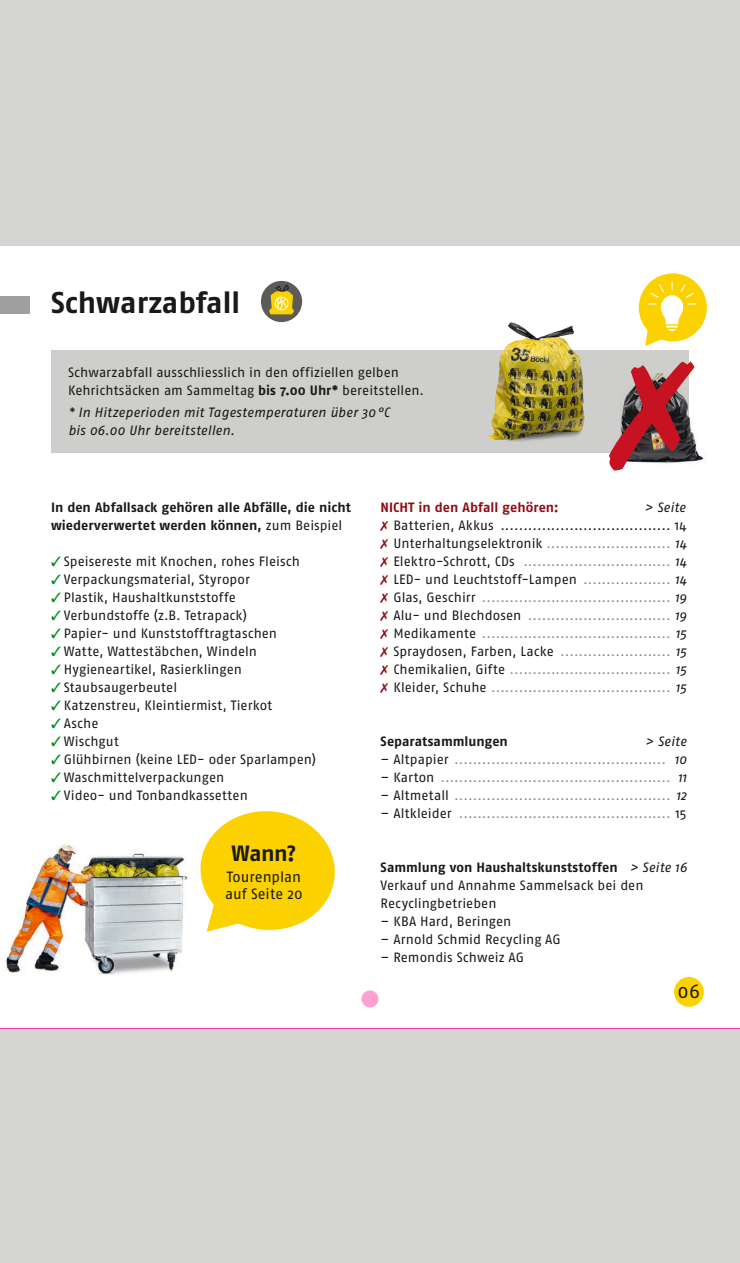
<style>
.page{position:relative;width:740px;height:1263px;background:#d4d4d3}
.page>*{position:absolute;margin:0;border:0;box-sizing:border-box;transform-origin:0 0}
.t1{font:700 30px "Fago No";letter-spacing:.005em;color:#1b1917}
.t2{font:700 22.05px "Fago No";color:#1b1917}
.t3{font:19.5px "Fago No";color:#1b1917}
.t4{font:14.85px/17px "Fago No";letter-spacing:-.005em;color:#1b1917}
.t5{font:13.5px/18px "Fago No";color:#898886;text-align:justify}
.t6{font:13.5px/18px "Fago No";letter-spacing:.005em;color:#1b1917}
.t7{font:700 13.5px/18px "Fago No";color:#1b1917}
.t8{font:italic 13.5px/18px "Fago No";letter-spacing:.01em;color:#1b1917}
.t9{font:700 13.5px "Fago No";color:#900e16}
.s1{font-weight:700}
.s2{font-weight:400}
.s3{color:#008c1c}
.s4{font-style:italic;color:#1b1917}
.s5{color:#900e16}
.s6{color:#1b1917}
.s7{font-style:italic}
</style>
<div class="page">
<div style="left:0;top:247px;width:740px;height:782px;background:#fff"></div>
<img style="left:4px;top:843px;width:186px;height:133px">
<div style="left:51px;top:350px;width:638px;height:103px;background:#cececd"></div>
<svg style="left:200px;top:811px;width:135px;height:121px"></svg>
<div style="left:639px;top:273px;width:68px;height:69px;background:#fbd200;border-radius:50%"></div>
<svg style="left:645px;top:282px;width:51px;height:64px"></svg>
<div style="left:0;top:297px;width:30px;height:17px;background:#9f9f9d"></div>
<svg style="left:260px;top:280px;width:43px;height:43px"></svg>
<div style="left:259px;top:279px;width:45px;height:45px;border:2px solid #fff;border-radius:50%"></div>
<svg style="left:269px;top:284px;width:25px;height:31px"></svg>
<img style="left:694px;top:437px;width:12px;height:25px">
<img style="left:488px;top:322px;width:97px;height:120px">
<div style="left:674px;top:977px;width:30px;height:30px;background:#fbd200;border-radius:50%"></div>
<div style="left:361px;top:990px;width:17px;height:17px;background:#fca1d1;border-radius:50%"></div>
<hr style="left:0;top:1028px;width:740px;height:1px;background:#ea0090">
<svg style="left:610px;top:373px;width:84px;height:91px"></svg>
<h1 class="t1" style="left:51px;top:285px;width:191px">Schwarzabfall</h1>
<p class="t6" style="left:68px;top:363px;width:357px">Schwarzabfall ausschliesslich in den offiziellen gelben<br>Kehrichtsäcken am Sammeltag <span class="s1">bis 7.00 Uhr*</span> bereitstellen.</p>
<p class="t8" style="left:68px;top:403px;width:323px">* In Hitzeperioden mit Tagestemperaturen über 30°C bis 06.00 Uhr bereitstellen.</p>
<p class="t7" style="left:51px;top:498px;width:301px">In den Abfallsack gehören alle Abfälle, die nicht wiederverwertet werden können, <span class="s2">zum Beispiel</span></p>
<p class="t6" style="left:51px;top:552px;width:250px"><span class="s3">✓</span> Speisereste mit Knochen, rohes Fleisch</p>
<p class="t6" style="left:51px;top:570px;width:200px"><span class="s3">✓</span> Verpackungsmaterial, Styropor</p>
<p class="t6" style="left:51px;top:588px;width:186px"><span class="s3">✓</span> Plastik, Haushaltkunststoffe</p>
<p class="t6" style="left:51px;top:606px;width:198px"><span class="s3">✓</span> Verbundstoffe (z.B. Tetrapack)</p>
<p class="t6" style="left:51px;top:624px;width:228px"><span class="s3">✓</span> Papier- und Kunststofftragtaschen</p>
<p class="t6" style="left:51px;top:642px;width:207px"><span class="s3">✓</span> Watte, Wattestäbchen, Windeln</p>
<p class="t6" style="left:51px;top:660px;width:192px"><span class="s3">✓</span> Hygieneartikel, Rasierklingen</p>
<p class="t6" style="left:51px;top:678px;width:128px"><span class="s3">✓</span> Staubsaugerbeutel</p>
<p class="t6" style="left:51px;top:696px;width:223px"><span class="s3">✓</span> Katzenstreu, Kleintiermist, Tierkot</p>
<p class="t6" style="left:51px;top:714px;width:49px"><span class="s3">✓</span> Asche</p>
<p class="t6" style="left:51px;top:732px;width:69px"><span class="s3">✓</span> Wischgut</p>
<p class="t6" style="left:51px;top:750px;width:267px"><span class="s3">✓</span> Glühbirnen (keine LED- oder Sparlampen)</p>
<p class="t6" style="left:51px;top:768px;width:175px"><span class="s3">✓</span> Waschmittelverpackungen</p>
<p class="t6" style="left:51px;top:786px;width:198px"><span class="s3">✓</span> Video- und Tonbandkassetten</p>
<h2 class="t2" style="left:231px;top:840px;width:67px">Wann?</h2>
<p class="t4" style="left:225px;top:868px;width:79px">Tourenplan auf Seite 20</p>
<p class="t9" style="left:381px;top:499px;width:180px">NICHT in den Abfall gehören:</p>
<p class="t5" style="left:381px;top:498px;width:308px;text-indent:264px"><span class="s4">&gt; Seite </span><span class="s5">✗</span> <span class="s6">Batterien, Akkus ..................................... 14 </span><span class="s5">✗</span> <span class="s6">Unterhaltungselektronik</span> ........................... <span class="s4">14 </span><span class="s5">✗</span> <span class="s6">Elektro-Schrott, CDs</span> ................................ <span class="s4">14 </span><span class="s5">✗</span> <span class="s6">LED- und Leuchtstoff-Lampen</span> ................... <span class="s4">14 </span><span class="s5">✗</span> <span class="s6">Glas, Geschirr</span> ......................................... <span class="s4">19 </span><span class="s5">✗</span> <span class="s6">Alu- und Blechdosen</span> ............................... <span class="s4">19 </span><span class="s5">✗</span> <span class="s6">Medikamente</span> ......................................... <span class="s4">15 </span><span class="s5">✗</span> <span class="s6">Spraydosen, Farben, Lacke</span> ........................ <span class="s4">15 </span><span class="s5">✗</span> <span class="s6">Chemikalien, Gifte</span> ................................... <span class="s4">15 </span><span class="s5">✗</span> <span class="s6">Kleider, Schuhe</span> ....................................... <span class="s4">15</span></p>
<p class="t7" style="left:381px;top:732px;width:129px">Separatsammlungen</p>
<p class="t8" style="left:645px;top:732px;width:43px">&gt; Seite</p>
<p class="t5" style="left:381px;top:750px;width:308px"><span class="s6">– Altpapier</span> .............................................. <span class="s4">10</span></p>
<p class="t5" style="left:381px;top:768px;width:308px"><span class="s6">– Karton</span> .................................................. <span class="s4">11</span></p>
<p class="t5" style="left:381px;top:786px;width:308px"><span class="s6">– Altmetall</span> ............................................... <span class="s4">12</span></p>
<p class="t5" style="left:381px;top:804px;width:308px"><span class="s6">– Altkleider</span> .............................................. <span class="s6">15</span></p>
<p class="t6" style="left:381px;top:858px;width:308px"><span class="s1">Sammlung von Haushaltskunststoffen</span> <span class="s7">&gt; Seite 16<br></span>Verkauf und Annahme Sammelsack bei den<br>Recyclingbetrieben</p>
<p class="t6" style="left:381px;top:912px;width:132px">– KBA Hard, Beringen</p>
<p class="t6" style="left:381px;top:930px;width:182px">– Arnold Schmid Recycling AG</p>
<p class="t6" style="left:381px;top:948px;width:145px">– Remondis Schweiz AG</p>
<h3 class="t3" style="left:677px;top:980px;width:24px">06</h3>
</div>
